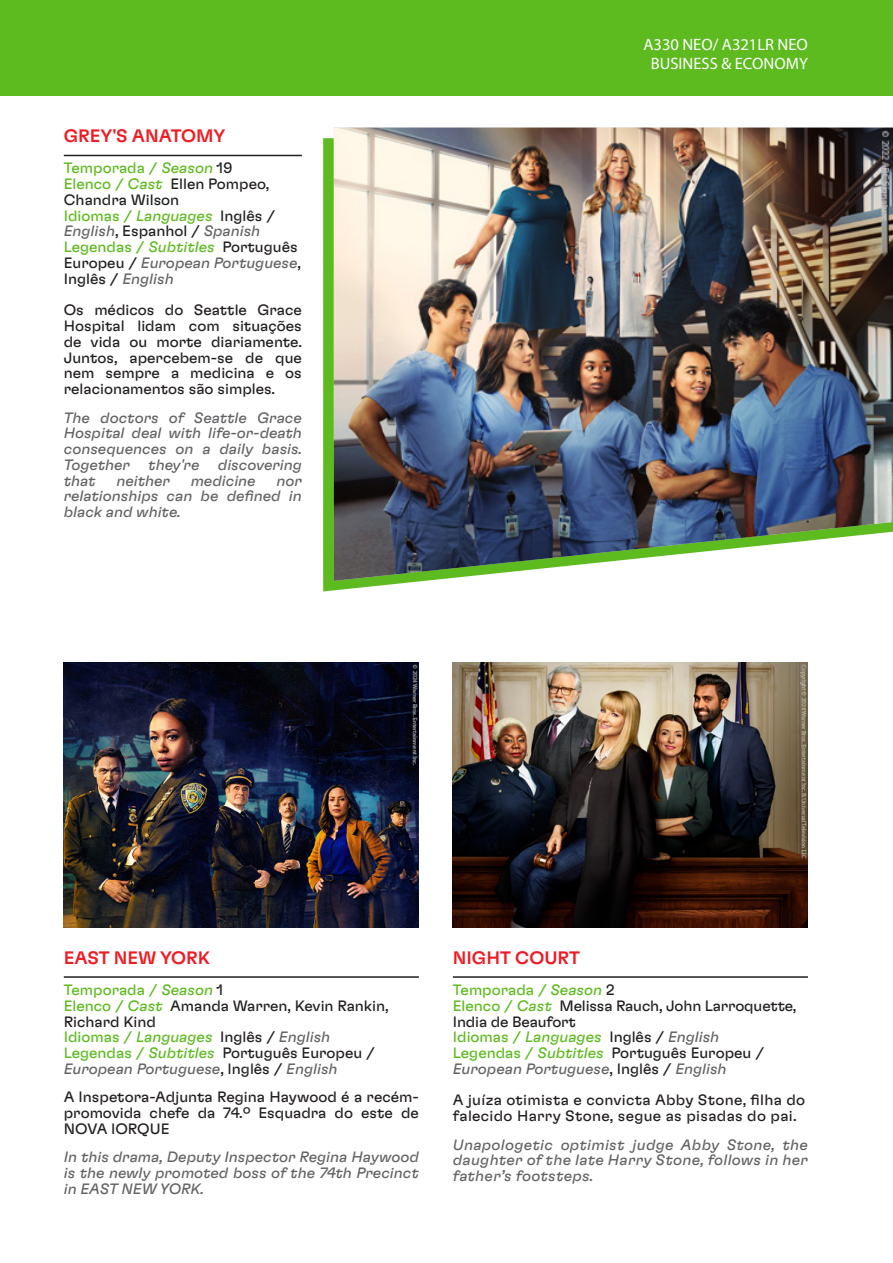
<style>
.page{position:relative;width:893px;height:1263px;background:#fff}
.page>*{position:absolute;margin:0;border:0;box-sizing:border-box;transform-origin:0 0}
.t1{font:18px "GT Flexa VAR";color:#ed1c24}
.t2{font:16.5px "Myriad Pro";color:#fff}
.t3{font:15px/15.8px "GT Flexa VAR";color:#231f20}
.t4{font:15px/15.8px "GT Flexa VAR";color:#636366;text-align:justify}
.t5{font:15px/15.8px "GT Flexa VAR";color:#5dba1f}
.t6{font:15px/15.8px "GT Flexa VAR";letter-spacing:.02em;color:#231f20}
.s1{color:#231f20}
.s2{color:#5dba1f}
.s3{color:#636366}
</style>
<div class="page">
<img style="left:453px;top:662px;width:355px;height:266px">
<hr style="left:453px;top:976px;width:355px;height:2px;background:#231f20">
<img style="left:64px;top:662px;width:355px;height:266px">
<hr style="left:64px;top:976px;width:355px;height:2px;background:#231f20">
<svg style="left:323px;top:138px;width:100px;height:453px;background:#6ec038"></svg>
<img style="left:334px;top:128px;width:559px;height:453px">
<hr style="left:64px;top:155px;width:238px;height:1px;background:#231f20">
<div style="left:0;top:0;width:893px;height:96px;background:#5dba1f"></div>
<p class="t1" style="left:64px;top:126px;width:163px">GREY'S ANATOMY</p>
<p class="t5" style="left:64px;top:161px;width:170px">Temporada / Season <span class="s1">19</span></p>
<p class="t3" style="left:64px;top:176px;width:207px"><span class="s2">Elenco / Cast</span> Ellen Pompeo,<br>Chandra Wilson</p>
<p class="t5" style="left:64px;top:208px;width:213px">Idiomas / Languages <span class="s1">Inglês /<br></span><span class="s3">English</span><span class="s1">, Espanhol /</span> <span class="s3">Spanish</span></p>
<p class="t3" style="left:64px;top:239px;width:239px"><span class="s2">Legendas / Subtitles</span> Português<br>Europeu / <span class="s3">European Portuguese</span>,<br>Inglês / <span class="s3">English</span></p>
<p class="t3" style="left:64px;top:302px;width:240px;text-align:justify">Os médicos do Seattle Grace Hospital lidam com situações de vida ou morte diariamente.<br>Juntos, apercebem-se de que nem sempre a medicina e os relacionamentos são simples.</p>
<p class="t4" style="left:64px;top:410px;width:240px">The doctors of Seattle Grace Hospital deal with life-or-death consequences on a daily basis.<br>Together they're discovering that</p>
<p class="t4" style="left:116px;top:473px;width:55px">neither</p>
<p class="t4" style="left:191px;top:473px;width:66px">medicine</p>
<p class="t4" style="left:64px;top:473px;width:240px;text-indent:213px">nor relationships can be defined in black and white.</p>
<p class="t2" style="left:643px;top:34px;width:166px">A330 NEO/ A321LR NEO</p>
<p class="t2" style="left:651px;top:54px;width:159px">BUSINESS &amp; ECONOMY</p>
<p class="t1" style="left:64px;top:948px;width:148px">EAST NEW YORK</p>
<p class="t5" style="left:64px;top:982px;width:161px">Temporada / Season <span class="s1">1</span></p>
<p class="t3" style="left:64px;top:998px;width:326px"><span class="s2">Elenco / Cast</span> Amanda Warren, Kevin Rankin,<br>Richard Kind</p>
<p class="t5" style="left:64px;top:1029px;width:268px">Idiomas / Languages <span class="s1">Inglês /</span> <span class="s3">English</span></p>
<p class="t3" style="left:64px;top:1045px;width:313px"><span class="s2">Legendas / Subtitles</span> Português Europeu /<br><span class="s3">European Portuguese</span>, Inglês / <span class="s3">English</span></p>
<p class="t3" style="left:64px;top:1089px;width:357px;text-align:justify">A Inspetora-Adjunta Regina Haywood é a recém&shy;promovida chefe da 74.º Esquadra do este de NOVA IORQUE</p>
<p class="t4" style="left:64px;top:1149px;width:357px">In this drama, Deputy Inspector Regina Haywood is the newly promoted boss of the 74th Precinct in EAST NEW YORK.</p>
<p class="t1" style="left:453px;top:948px;width:129px">NIGHT COURT</p>
<p class="t5" style="left:453px;top:982px;width:163px">Temporada / Season <span class="s1">2</span></p>
<p class="t3" style="left:453px;top:998px;width:345px"><span class="s2">Elenco / Cast</span> Melissa Rauch, John Larroquette,<br>India de Beaufort</p>
<p class="t5" style="left:453px;top:1029px;width:268px">Idiomas / Languages <span class="s1">Inglês /</span> <span class="s3">English</span></p>
<p class="t3" style="left:453px;top:1045px;width:313px"><span class="s2">Legendas / Subtitles</span> Português Europeu /<br><span class="s3">European Portuguese</span>, Inglês / <span class="s3">English</span></p>
<p class="t6" style="left:453px;top:1092px;width:354px">A juíza otimista e convicta Abby Stone, filha do falecido Harry Stone, segue as pisadas do pai.</p>
<p class="t4" style="left:453px;top:1136px;width:357px">Unapologetic optimist judge Abby Stone, the daughter of the late Harry Stone, follows in her father’s footsteps.</p>
</div>
